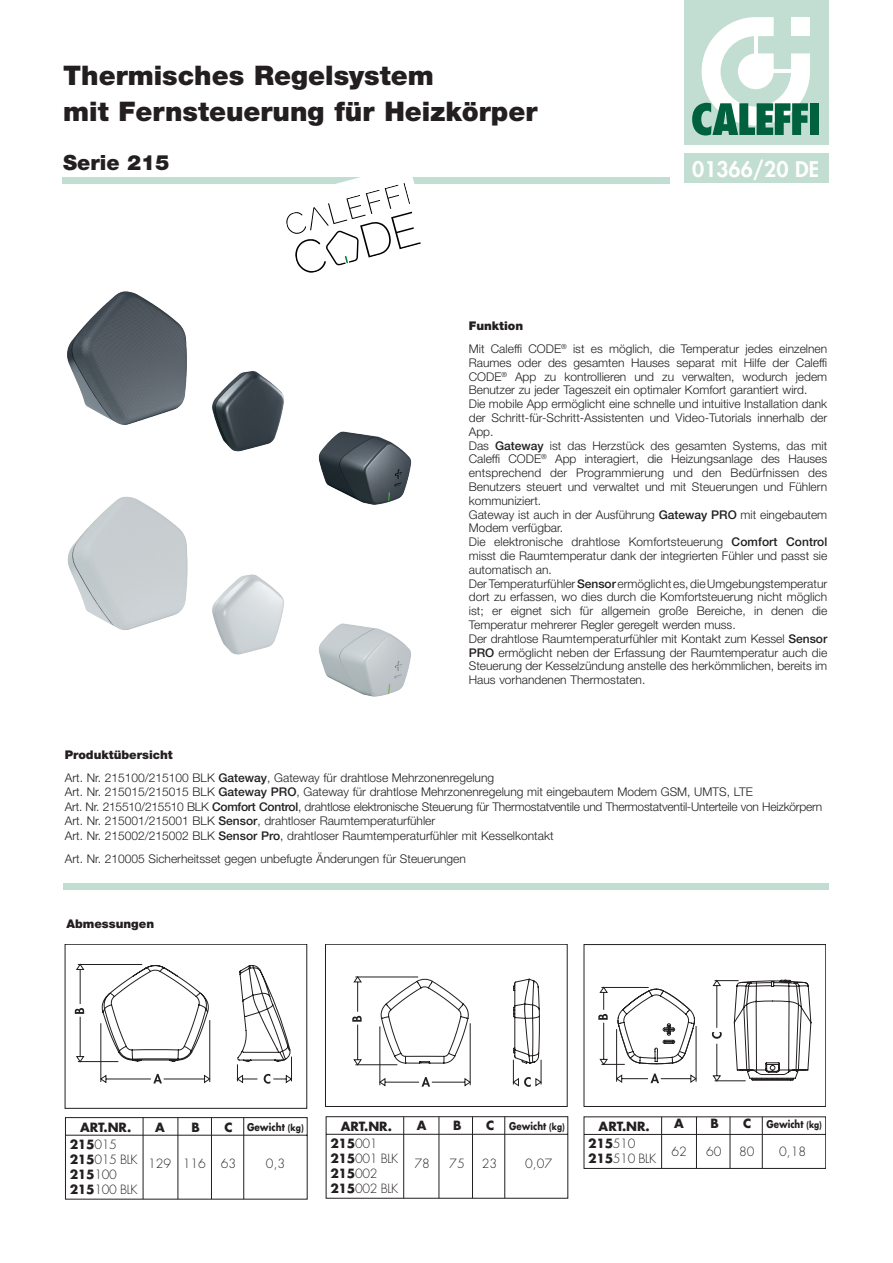
<style>
.page{position:relative;width:893px;height:1263px;background:#fff}
.page>*{position:absolute;margin:0;border:0;box-sizing:border-box;transform-origin:0 0}
.Normale{font:900 27px "Helvetica Neue LT Std";color:#231f20}
.Normale-2{font:800 21px "Futura";color:#fff}
.Normale-3{font:900 21px "Helvetica Neue LT Std";color:#231f20}
.t1{font:300 12.45px/14.9px "Futura";letter-spacing:-.025em;color:#231f20}
.t2{font:700 12.45px/17.1px "Futura";color:#231f20}
.Normale-4{font:300 12px/13.8px "Helvetica Neue LT Std";color:#231f20;text-align:justify}
.Normale-5{font:300 12px "Helvetica Neue LT Std";letter-spacing:-.02em;color:#231f20}
.Normale-6{font:900 12px "Helvetica Neue LT Std";color:#231f20}
.t3{font:700 10.35px "Futura";color:#231f20;scale:.84 1}
.t4{font:700 10.35px "Futura";color:#231f20;scale:.86 1}
.s1{font-weight:500}
.s2{font-weight:300}
.s3{font-weight:700}
.s4{font-size:12.45px}
.s5{font-size:8.85px}
</style>
<div class="page">
<div style="left:685px;top:153px;width:144px;height:30px;background:#c2ddd1"></div>
<div style="left:685px;top:0;width:144px;height:145px;background:#c2ddd1"></div>
<svg style="left:692px;top:17px;width:118px;height:119px"></svg>
<div style="left:810px;top:103px;width:8px;height:32px;background:#00613e"></div>
<div style="left:64px;top:883px;width:765px;height:7px;background:#c2ddd1"></div>
<div style="left:62px;top:178px;width:607px;height:6px;background:#c2ddd1"></div>
<img style="left:212px;top:371px;width:65px;height:81px">
<img style="left:218px;top:574px;width:59px;height:81px">
<img style="left:67px;top:291px;width:120px;height:134px">
<img style="left:67px;top:496px;width:151px;height:135px">
<img style="left:277px;top:388px;width:135px;height:117px">
<img style="left:277px;top:591px;width:134px;height:106px">
<div style="left:65px;top:944px;width:242px;height:164px;border:1px solid #231f20"></div>
<svg style="left:75px;top:964px;width:217px;height:120px"></svg>
<svg style="left:584px;top:944px;width:242px;height:225px"></svg>
<svg style="left:326px;top:976px;width:485px;height:223px"></svg>
<hr style="left:403px;top:1117px;width:1px;height:81px;background:#231f20">
<svg style="left:65px;top:1117px;width:243px;height:82px"></svg>
<hr style="left:143px;top:1117px;width:1px;height:82px;background:#231f20">
<hr style="left:178px;top:1118px;width:1px;height:81px;background:#231f20">
<hr style="left:243px;top:1117px;width:1px;height:82px;background:#231f20">
<hr style="left:211px;top:1117px;width:1px;height:82px;background:#231f20">
<hr style="left:439px;top:1117px;width:1px;height:81px;background:#231f20">
<hr style="left:504px;top:1117px;width:1px;height:81px;background:#231f20">
<hr style="left:472px;top:1117px;width:1px;height:81px;background:#231f20">
<hr style="left:696px;top:1117px;width:1px;height:51px;background:#231f20">
<hr style="left:762px;top:1117px;width:1px;height:51px;background:#231f20">
<hr style="left:730px;top:1117px;width:1px;height:51px;background:#231f20">
<svg style="left:271px;top:177px;width:164px;height:96px"></svg>
<p class="Normale" style="left:63px;top:59px;width:372px">Thermisches Regelsystem</p>
<p class="Normale" style="left:63px;top:95px;width:476px">mit Fernsteuerung für Heizkörper</p>
<p class="Normale-3" style="left:63px;top:150px;width:108px">Serie 215</p>
<p class="Normale-2" style="left:692px;top:155px;width:128px">01366/20 DE</p>
<p class="Normale-6" style="left:469px;top:319px;width:56px">Funktion</p>
<p class="Normale-4" style="left:469px;top:342px;width:360px">Mit Caleffi CODE<sup>®</sup> ist es möglich, die Temperatur jedes einzelnen Raumes oder des gesamten Hauses separat mit Hilfe der Caleffi CODE<sup>®</sup> App zu kontrollieren und zu verwalten, wodurch jedem Benutzer zu jeder Tageszeit ein optimaler Komfort garantiert wird.</p>
<p class="Normale-4" style="left:469px;top:397px;width:360px">Die mobile App ermöglicht eine schnelle und intuitive Installation dank der Schritt-für-Schritt-Assistenten und Video-Tutorials innerhalb der App.</p>
<p class="Normale-4" style="left:469px;top:438px;width:360px">Das <span class="s1">Gateway</span> ist das Herzstück des gesamten Systems, das mit Caleffi CODE<sup>®</sup> App interagiert, die Heizungsanlage des Hauses entsprechend der Programmierung und den Bedürfnissen des Benutzers steuert und verwaltet und mit Steuerungen und Fühlern kommuniziert.</p>
<p class="Normale-4" style="left:469px;top:507px;width:360px">Gateway ist auch in der Ausführung <span class="s1">Gateway PRO</span> mit eingebautem<br>Modem verfügbar.</p>
<p class="Normale-4" style="left:469px;top:535px;width:360px">Die elektronische drahtlose Komfortsteuerung <span class="s1">Comfort Control </span>misst die Raumtemperatur dank der integrierten Fühler und passt sie automatisch an.</p>
<p class="Normale-4" style="left:469px;top:576px;width:360px">Der Temperaturfühler <span class="s1">Sensor</span> ermöglicht es, die Umgebungstemperatur dort zu erfassen, wo dies durch die Komfortsteuerung nicht möglich ist; er eignet sich für allgemein große Bereiche, in denen die Temperatur mehrerer Regler geregelt werden muss.</p>
<p class="Normale-4" style="left:469px;top:631px;width:360px">Der drahtlose Raumtemperaturfühler mit Kontakt zum Kessel <span class="s1">Sensor PRO</span> ermöglicht neben der Erfassung der Raumtemperatur auch die Steuerung der Kesselzündung anstelle des herkömmlichen, bereits im Haus vorhandenen Thermostaten.</p>
<p class="Normale-6" style="left:65px;top:747px;width:109px">Produktübersicht</p>
<p class="Normale-4" style="left:65px;top:770px;width:431px">Art. Nr. 215100/215100 BLK <span class="s1">Gateway</span>, Gateway für drahtlose Mehrzonenregelung</p>
<p class="Normale-4" style="left:65px;top:785px;width:689px">Art. Nr. 215015/215015 BLK <span class="s1">Gateway PRO</span>, Gateway für drahtlose Mehrzonenregelung mit eingebautem Modem GSM, UMTS, LTE</p>
<p class="Normale-5" style="left:65px;top:799px;width:759px">Art. Nr. 215510/215510 BLK <span class="s1">Comfort Control</span>, drahtlose elektronische Steuerung für Thermostatventile und Thermostatventil-Unterteile von Heizkörpern</p>
<p class="Normale-4" style="left:65px;top:814px;width:372px">Art. Nr. 215001/215001 BLK <span class="s1">Sensor</span>, drahtloser Raumtemperaturfühler</p>
<p class="Normale-4" style="left:65px;top:828px;width:490px">Art. Nr. 215002/215002 BLK <span class="s1">Sensor Pro</span>, drahtloser Raumtemperaturfühler mit Kesselkontakt</p>
<p class="Normale-4" style="left:65px;top:851px;width:403px">Art. Nr. 210005 Sicherheitsset gegen unbefugte Änderungen für Steuerungen</p>
<p class="Normale-6" style="left:66px;top:917px;width:89px">Abmessungen</p>
<p class="t2" style="left:70px;top:1118px;width:63px;text-indent:10px">ART.NR.<br>215<span class="s2">015</span></p>
<p class="t1" style="left:70px;top:1152px;width:69px"><span class="s3">215</span>015 BLK<br><span class="s3">215</span>100<br><span class="s3">215</span>100 BLK</p>
<p class="t2" style="left:155px;top:1118px;width:11px">A</p>
<p class="t2" style="left:192px;top:1118px;width:10px">B</p>
<p class="t4" style="left:224px;top:1120px;width:94px"><span class="s4">C</span> Gewicht <span class="s5">(kg)</span></p>
<p class="t2" style="left:417px;top:1116px;width:11px">A</p>
<p class="t2" style="left:453px;top:1116px;width:10px">B</p>
<p class="t3" style="left:486px;top:1119px;width:95px"><span class="s4">C</span> Gewicht <span class="s5">(kg)</span></p>
<p class="t2" style="left:674px;top:1115px;width:11px">A</p>
<p class="t2" style="left:710px;top:1115px;width:10px">B</p>
<p class="t3" style="left:743px;top:1117px;width:95px"><span class="s4">C</span> Gewicht <span class="s5">(kg)</span></p>
<p class="t1" style="left:266px;top:1156px;width:21px">0,3</p>
<p class="t1" style="left:525px;top:1156px;width:28px">0,07</p>
<p class="t2" style="left:330px;top:1117px;width:63px;text-indent:10px">ART.NR.<br>215<span class="s2">001</span></p>
<p class="t1" style="left:330px;top:1151px;width:69px"><span class="s3">215</span>001 BLK<br><span class="s3">215</span>002<br><span class="s3">215</span>002 BLK</p>
<p class="t2" style="left:588px;top:1117px;width:63px;text-indent:10px">ART.NR.<br>215<span class="s2">510</span></p>
<p class="t1" style="left:588px;top:1151px;width:69px"><span class="s3">215</span>510 BLK</p>
<p class="t1" style="left:671px;top:1144px;width:17px">62</p>
<p class="t1" style="left:706px;top:1144px;width:17px">60</p>
<p class="t1" style="left:739px;top:1144px;width:17px">80</p>
<p class="t1" style="left:779px;top:1144px;width:28px">0,18</p>
<p class="t1" style="left:415px;top:1156px;width:17px">78</p>
<p class="t1" style="left:449px;top:1156px;width:17px">75</p>
<p class="t1" style="left:482px;top:1156px;width:17px">23</p>
<p class="t1" style="left:148px;top:1156px;width:89px">129 116 63</p>
</div>
